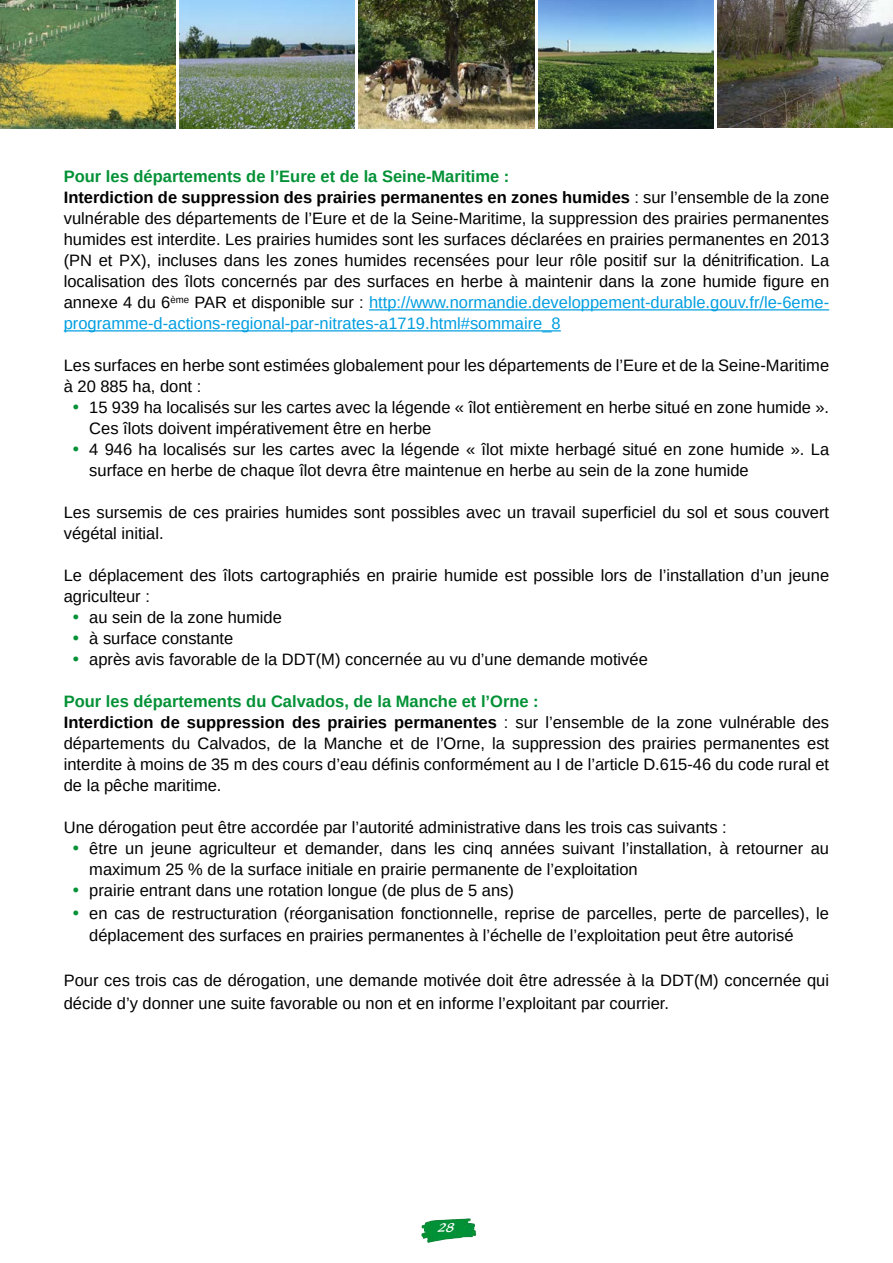
<style>
.page{position:relative;width:893px;height:1263px;background:#fff}
.page>*{position:absolute;margin:0;border:0;box-sizing:border-box;transform-origin:0 0}
.t1{font:16.5px/21px "Liberation Sans";color:#000}
.t2{font:700 16.5px "Liberation Sans";color:#039136}
.t3{font:13.5px "Blacklight D";color:#fff}
.s1{font-weight:700}
.s2{color:#009ee0}
.s3{color:#039136}
</style>
<div class="page">
<img style="left:421px;top:1218px;width:55px;height:25px">
<img style="left:359px;top:0;width:175px;height:128px">
<img style="left:0;top:0;width:175px;height:128px">
<img style="left:538px;top:0;width:175px;height:128px">
<img style="left:179px;top:0;width:176px;height:128px">
<img style="left:718px;top:0;width:175px;height:128px">
<hr style="left:369px;top:309px;width:460px;height:1px;background:#009ee0">
<hr style="left:64px;top:330px;width:497px;height:1px;background:#009ee0">
<p class="t2" style="left:64px;top:165px;width:447px">Pour les départements de l’Eure et de la Seine-Maritime :</p>
<p class="t1" style="left:64px;top:187px;width:767px;text-align:justify"><span class="s1">Interdiction de suppression des prairies permanentes en zones humides</span> : sur l’ensemble de la zone vulnérable des départements de l’Eure et de la Seine-Maritime, la suppression des prairies permanentes humides est interdite. Les prairies humides sont les surfaces déclarées en prairies permanentes en 2013 (PN et PX), incluses dans les zones humides recensées pour leur rôle positif sur la dénitrification. La localisation des îlots concernés par des surfaces en herbe à maintenir dans la zone humide figure en annexe 4 du 6<sup>ème</sup> PAR et disponible sur : <span class="s2">http://www.normandie.developpement-durable.gouv.fr/le-6eme&shy;programme-d-actions-regional-par-nitrates-a1719.html#sommaire_8</span></p>
<p class="t1" style="left:64px;top:355px;width:767px">Les surfaces en herbe sont estimées globalement pour les départements de l’Eure et de la Seine-Maritime à 20 885 ha, dont :</p>
<p class="t1" style="left:89px;top:397px;width:741px;text-indent:-17px"><span class="s3">•</span> 15 939 ha localisés sur les cartes avec la légende « îlot entièrement en herbe situé en zone humide ».<br>Ces îlots doivent impérativement être en herbe</p>
<p class="t1" style="left:89px;top:439px;width:741px;text-indent:-17px"><span class="s3">•</span> 4 946 ha localisés sur les cartes avec la légende « îlot mixte herbagé situé en zone humide ». La surface en herbe de chaque îlot devra être maintenue en herbe au sein de la zone humide</p>
<p class="t1" style="left:64px;top:502px;width:767px">Les sursemis de ces prairies humides sont possibles avec un travail superficiel du sol et sous couvert végétal initial.</p>
<p class="t1" style="left:64px;top:565px;width:767px">Le déplacement des îlots cartographiés en prairie humide est possible lors de l’installation d’un jeune agriculteur :</p>
<p class="t1" style="left:72px;top:607px;width:211px"><span class="s3">•</span> au sein de la zone humide</p>
<p class="t1" style="left:72px;top:628px;width:163px"><span class="s3">•</span> à surface constante</p>
<p class="t1" style="left:72px;top:649px;width:577px"><span class="s3">•</span> après avis favorable de la DDT(M) concernée au vu d’une demande motivée</p>
<p class="t2" style="left:64px;top:690px;width:476px">Pour les départements du Calvados, de la Manche et l’Orne :</p>
<p class="t1" style="left:64px;top:712px;width:767px;text-align:justify"><span class="s1">Interdiction de suppression des prairies permanentes</span> : sur l’ensemble de la zone vulnérable des départements du Calvados, de la Manche et de l’Orne, la suppression des prairies permanentes est interdite à moins de 35 m des cours d’eau définis conformément au I de l’article D.615-46 du code rural et de la pêche maritime.</p>
<p class="t1" style="left:64px;top:817px;width:665px">Une dérogation peut être accordée par l’autorité administrative dans les trois cas suivants :</p>
<p class="t1" style="left:89px;top:838px;width:741px;text-indent:-17px"><span class="s3">•</span> être un jeune agriculteur et demander, dans les cinq années suivant l’installation, à retourner au maximum 25 % de la surface initiale en prairie permanente de l’exploitation</p>
<p class="t1" style="left:72px;top:880px;width:443px"><span class="s3">•</span> prairie entrant dans une rotation longue (de plus de 5 ans)</p>
<p class="t1" style="left:89px;top:902px;width:741px;line-height:22.5px;text-indent:-17px"><span class="s3">•</span> en cas de restructuration (réorganisation fonctionnelle, reprise de parcelles, perte de parcelles), le déplacement des surfaces en prairies permanentes à l’échelle de l’exploitation peut être autorisé</p>
<p class="t1" style="left:64px;top:969px;width:767px;line-height:22.5px">Pour ces trois cas de dérogation, une demande motivée doit être adressée à la DDT(M) concernée qui décide d’y donner une suite favorable ou non et en informe l’exploitant par courrier.</p>
<p class="t3" style="left:438px;top:1219px;width:18px">28</p>
</div>
